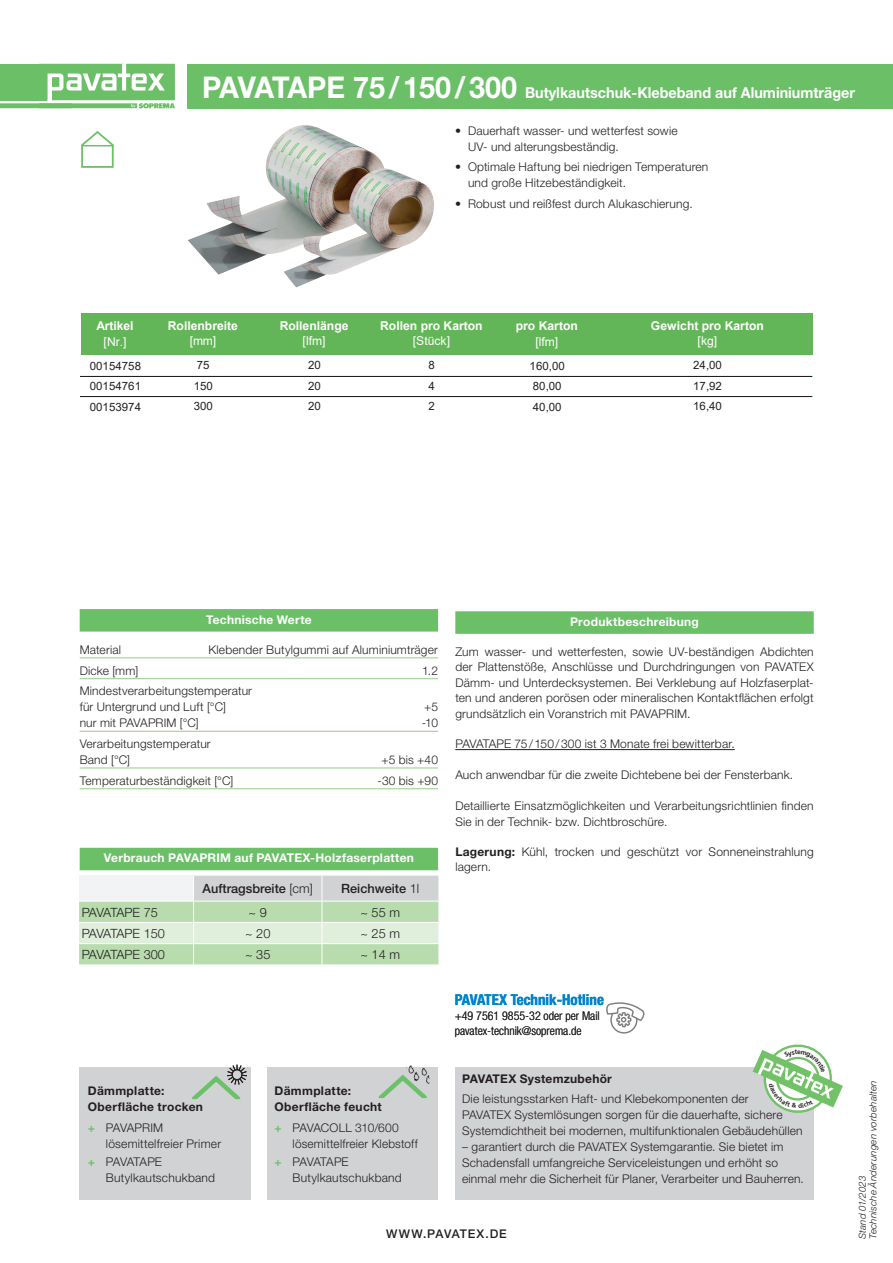
<style>
.page{position:relative;width:893px;height:1263px;background:#fff}
.page>*{position:absolute;margin:0;border:0;box-sizing:border-box;transform-origin:0 0}
.t1{font:700 15px "Helvetica Neue LT";color:#fff;scale:.96 1}
.t2{font:700 condensed 15px "Helvetica Neue LT";color:#0084ca}
.t3{font:300 12.75px "Helvetica Neue LT";letter-spacing:-.05em;color:#231f20}
.t4{font:500 12.75px "Helvetica Neue LT";color:#231f20}
.t5{font:300 12.75px "Helvetica Neue LT";color:#231f20}
.t6{font:700 12.15px "Arial";color:#fff}
.t7{font:12.15px "Arial";color:#fff}
.t8{font:300 12px/16px "Helvetica Neue LT";letter-spacing:.015em;color:#231f20}
.t9{font:700 12px "Helvetica Neue LT";letter-spacing:.02em;color:#fff}
.t10{font:700 12px/16.5px "Helvetica Neue LT";letter-spacing:.025em;color:#231f20}
.t11{font:300 condensed 12px/15px "Helvetica Neue LT";color:#231f20}
.t12{font:500 12px "Helvetica Neue LT";letter-spacing:.075em;color:#231f20}
.t13{font:11.4px/20.5px "Arial";letter-spacing:.005em;color:#231f20;text-align:justify}
.t14{font:italic 300 9.75px/10.5px "Helvetica Neue LT";letter-spacing:.01em;color:#231f20}
.s1{font-size:30px}
.s2{font-stretch:condensed}
.s3{font-weight:300}
.s4{font-weight:700;color:#6bc069}
.s5{font-weight:700}
</style>
<div class="page">
<div style="left:188px;top:64px;width:705px;height:44px;background:#6bc067"></div>
<svg style="left:0;top:64px;width:175px;height:44px"></svg>
<div style="left:0;top:64px;width:46px;height:36px;background:#6bc067"></div>
<svg style="left:79px;top:876px;width:359px;height:88px;background:#cde1c8"></svg>
<img style="left:188px;top:125px;width:196px;height:150px">
<img style="left:283px;top:168px;width:151px;height:119px">
<div style="left:455px;top:611px;width:359px;height:23px;background:#6bc067"></div>
<hr style="left:455px;top:749px;width:280px;height:1px;background:#231f20">
<div style="left:456px;top:1067px;width:358px;height:132px;background:#d1d2d4"></div>
<div style="left:81px;top:313px;width:731px;height:42px;background:#63b657"></div>
<hr style="left:81px;top:376px;width:731px;height:1px;background:#231f20">
<hr style="left:81px;top:396px;width:731px;height:1px;background:#231f20">
<div style="left:80px;top:609px;width:358px;height:23px;background:#6bc067"></div>
<hr style="left:80px;top:657px;width:358px;height:1px;background:#95cd8a">
<hr style="left:80px;top:678px;width:358px;height:1px;background:#95cd8a">
<hr style="left:80px;top:731px;width:358px;height:1px;background:#95cd8a">
<hr style="left:80px;top:768px;width:358px;height:1px;background:#95cd8a">
<hr style="left:80px;top:788px;width:358px;height:1px;background:#95cd8a">
<div style="left:80px;top:848px;width:358px;height:22px;background:#6bc067"></div>
<div style="left:79px;top:1067px;width:171px;height:132px;background:#d1d2d4"></div>
<div style="left:267px;top:1067px;width:171px;height:132px;background:#d1d2d4"></div>
<svg style="left:192px;top:1064px;width:55px;height:35px"></svg>
<svg style="left:379px;top:1075px;width:48px;height:23px"></svg>
<img style="left:403px;top:1065px;width:26px;height:21px">
<svg style="left:606px;top:1002px;width:38px;height:31px"></svg>
<svg style="left:81px;top:131px;width:33px;height:37px"></svg>
<hr style="left:81px;top:145px;width:33px;height:1px;background:#6bc069">
<svg style="left:753px;top:1044px;width:90px;height:69px"></svg>
<p class="t1" style="left:202px;top:84px;width:682px"><span class="s1">PAVATAPE 75/150/300</span> Butylkautschuk-Klebeband auf Aluminiumträger</p>
<p class="t8" style="left:468px;top:122px;width:211px;text-indent:-13px"><span class="s2">•</span> Dauerhaft wasser- und wetterfest sowie<br>UV- und alterungsbeständig.</p>
<p class="t8" style="left:468px;top:159px;width:242px;text-indent:-13px"><span class="s2">•</span> Optimale Haftung bei niedrigen Temperaturen und große Hitzebeständigkeit.</p>
<p class="t8" style="left:455px;top:195px;width:239px"><span class="s2">•</span> Robust und reißfest durch Alukaschierung.</p>
<p class="t6" style="left:96px;top:317px;width:39px">Artikel</p>
<p class="t7" style="left:104px;top:333px;width:24px">[Nr.]</p>
<p class="t6" style="left:168px;top:317px;width:72px">Rollenbreite</p>
<p class="t7" style="left:190px;top:332px;width:28px">[mm]</p>
<p class="t6" style="left:280px;top:317px;width:70px">Rollenlänge</p>
<p class="t7" style="left:303px;top:332px;width:24px">[lfm]</p>
<p class="t6" style="left:380px;top:317px;width:104px">Rollen pro Karton</p>
<p class="t7" style="left:413px;top:332px;width:39px">[Stück]</p>
<p class="t6" style="left:516px;top:317px;width:64px">pro Karton</p>
<p class="t7" style="left:535px;top:333px;width:24px">[lfm]</p>
<p class="t13" style="left:197px;top:354px;width:14px">75</p>
<p class="t13" style="left:308px;top:354px;width:14px">20</p>
<p class="t13" style="left:429px;top:354px;width:8px">8</p>
<p class="t13" style="left:90px;top:355px;width:53px">00154758</p>
<p class="t13" style="left:530px;top:355px;width:37px">160,00</p>
<p class="t13" style="left:90px;top:376px;width:53px">00154761</p>
<p class="t13" style="left:533px;top:376px;width:30px">80,00</p>
<p class="t13" style="left:90px;top:396px;width:53px">00153974</p>
<p class="t13" style="left:533px;top:396px;width:30px">40,00</p>
<p class="t13" style="left:194px;top:375px;width:21px">150</p>
<p class="t13" style="left:308px;top:375px;width:14px">20</p>
<p class="t13" style="left:429px;top:375px;width:8px">4</p>
<p class="t13" style="left:194px;top:396px;width:21px">300</p>
<p class="t13" style="left:308px;top:396px;width:14px">20</p>
<p class="t13" style="left:429px;top:396px;width:8px">2</p>
<p class="t6" style="left:651px;top:317px;width:114px">Gewicht pro Karton</p>
<p class="t7" style="left:698px;top:332px;width:21px">[kg]</p>
<p class="t13" style="left:693px;top:354px;width:30px">24,00<br>17,92<br>16,40</p>
<p class="t9" style="left:206px;top:612px;width:107px">Technische Werte</p>
<p class="t8" style="left:80px;top:641px;width:43px">Material</p>
<p class="t8" style="left:208px;top:641px;width:231px">Klebender Butylgummi auf Aluminiumträger</p>
<p class="t8" style="left:80px;top:662px;width:60px">Dicke [mm]</p>
<p class="t8" style="left:422px;top:662px;width:18px">1.2</p>
<p class="t8" style="left:80px;top:683px;width:174px">Mindestverarbeitungstemperatur für Untergrund und Luft [°C]</p>
<p class="t8" style="left:424px;top:699px;width:15px">+5</p>
<p class="t8" style="left:80px;top:715px;width:121px">nur mit PAVAPRIM [°C]</p>
<p class="t8" style="left:422px;top:715px;width:18px">-10</p>
<p class="t8" style="left:80px;top:736px;width:133px">Verarbeitungstemperatur<br>Band [°C]</p>
<p class="t8" style="left:381px;top:751px;width:58px">+5 bis +40</p>
<p class="t8" style="left:80px;top:772px;width:155px">Temperaturbeständigkeit [°C]</p>
<p class="t8" style="left:377px;top:772px;width:62px">-30 bis +90</p>
<p class="t9" style="left:104px;top:851px;width:312px">Verbrauch PAVAPRIM auf PAVATEX-Holzfaserplatten</p>
<p class="t4" style="left:203px;top:881px;width:112px">Auftragsbreite <span class="s3">[cm]</span></p>
<p class="t4" style="left:341px;top:881px;width:79px">Reichweite <span class="s3">1l</span></p>
<p class="t3" style="left:82px;top:904px;width:78px">PAVATAPE 75</p>
<p class="t5" style="left:249px;top:904px;width:20px">~ 9</p>
<p class="t5" style="left:360px;top:904px;width:41px">~ 55 m</p>
<p class="t3" style="left:82px;top:926px;width:85px">PAVATAPE 150</p>
<p class="t5" style="left:245px;top:926px;width:27px">~ 20</p>
<p class="t5" style="left:360px;top:926px;width:41px">~ 25 m</p>
<p class="t3" style="left:82px;top:947px;width:85px">PAVATAPE 300</p>
<p class="t5" style="left:245px;top:947px;width:27px">~ 35</p>
<p class="t5" style="left:360px;top:947px;width:41px">~ 14 m</p>
<p class="t10" style="left:88px;top:1082px;width:117px">Dämmplatte:<br>Oberfläche trocken</p>
<p class="t8" style="left:106px;top:1119px;width:117px;text-indent:-18px"><span class="s4">+</span> PAVAPRIM lösemittelfreier Primer</p>
<p class="t8" style="left:106px;top:1153px;width:111px;text-indent:-18px"><span class="s4">+</span> PAVATAPE<br>Butylkautschukband</p>
<p class="t10" style="left:275px;top:1082px;width:109px">Dämmplatte:<br>Oberfläche feucht</p>
<p class="t8" style="left:293px;top:1119px;width:127px;text-indent:-18px"><span class="s4">+</span> PAVACOLL 310/600 lösemittelfreier Klebstoff</p>
<p class="t8" style="left:293px;top:1153px;width:111px;text-indent:-18px"><span class="s4">+</span> PAVATAPE<br>Butylkautschukband</p>
<p class="t9" style="left:570px;top:614px;width:130px">Produktbeschreibung</p>
<p class="t8" style="left:455px;top:643px;width:360px;line-height:15.5px;text-align:justify">Zum wasser- und wetterfesten, sowie UV-beständigen Abdichten der Plattenstöße, Anschlüsse und Durchdringungen von PAVATEX Dämm- und Unterdecksystemen. Bei Verklebung auf Holzfaserplat&shy;ten und anderen porösen oder mineralischen Kontaktflächen erfolgt grundsätzlich ein Voranstrich mit PAVAPRIM.</p>
<p class="t8" style="left:455px;top:736px;width:281px">PAVATAPE 75/150/300 ist 3 Monate frei bewitterbar.</p>
<p class="t8" style="left:455px;top:767px;width:339px">Auch anwendbar für die zweite Dichtebene bei der Fensterbank.</p>
<p class="t8" style="left:455px;top:798px;width:360px;line-height:15.5px">Detaillierte Einsatzmöglichkeiten und Verarbeitungsrichtlinien finden<br>Sie in der Technik- bzw. Dichtbroschüre.</p>
<p class="t8" style="left:455px;top:843px;width:360px;line-height:15.5px"><span class="s5">Lagerung:</span> Kühl, trocken und geschützt vor Sonneneinstrahlung lagern.</p>
<p class="t2" style="left:455px;top:990px;width:151px">PAVATEX Technik-Hotline</p>
<p class="t11" style="left:455px;top:1008px;width:147px">+49 7561 9855-32 oder per Mail pavatex-technik@soprema.de</p>
<p class="t10" style="left:462px;top:1070px;width:151px">PAVATEX Systemzubehör</p>
<p class="t8" style="left:462px;top:1090px;width:342px">Die leistungsstarken Haft- und Klebekomponenten der<br>PAVATEX Systemlösungen sorgen für die dauerhafte, sichere<br>Systemdichtheit bei modernen, multifunktionalen Gebäudehüllen</p>
<p class="t8" style="left:462px;top:1139px;width:343px">– garantiert durch die PAVATEX Systemgarantie. Sie bietet im<br>Schadensfall umfangreiche Serviceleistungen und erhöht so einmal mehr die Sicherheit für Planer, Verarbeiter und Bauherren.</p>
<p class="t12" style="left:386px;top:1226px;width:122px">WWW.PAVATEX.DE</p>
<p class="t14" style="left:857px;top:1239px;width:160px;rotate:-90deg">Stand 01/2023<br>Technische Änderungen vorbehalten</p>
</div>
